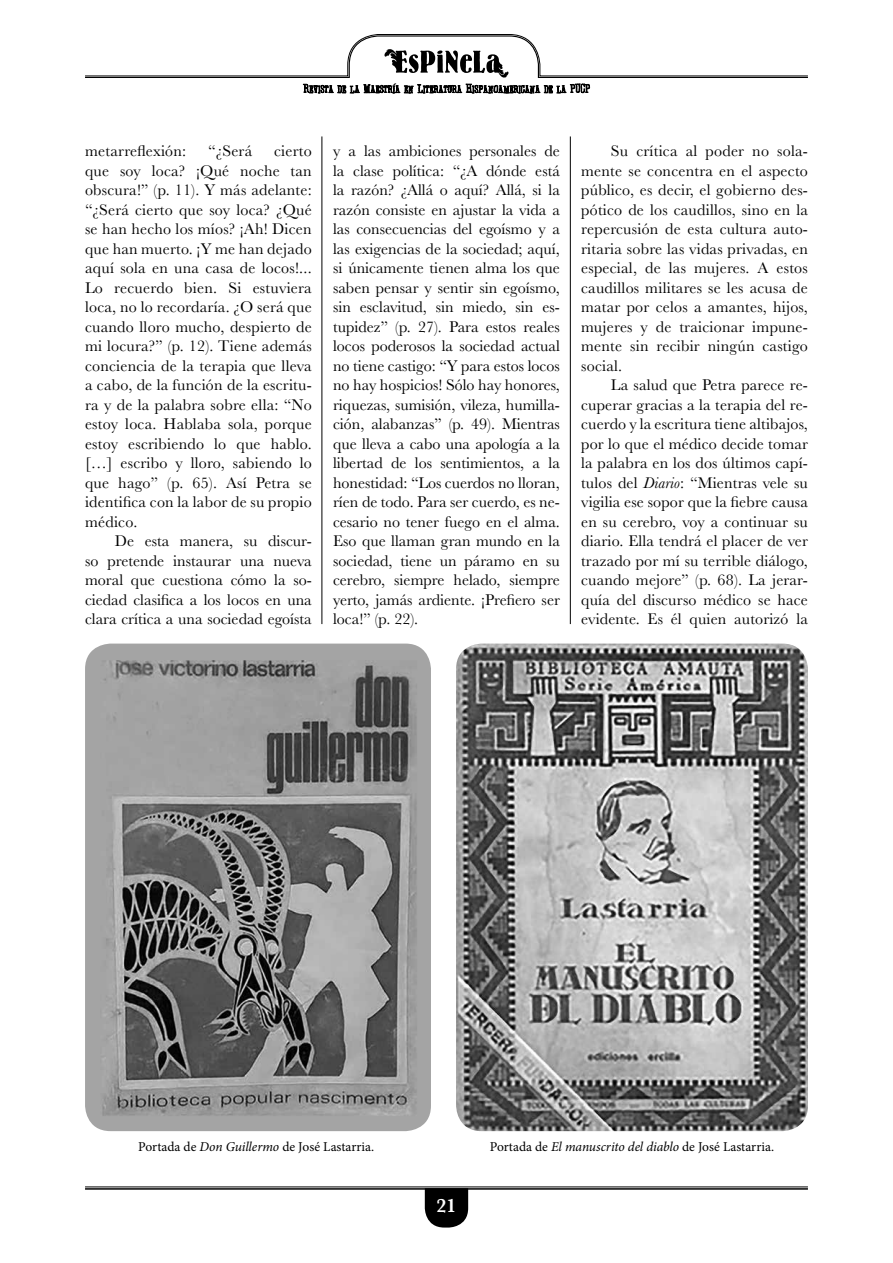
<style>
.page{position:relative;width:893px;height:1263px;background:#fff}
.page>*{position:absolute;margin:0;border:0;box-sizing:border-box;transform-origin:0 0}
.t1{font:600 19.95px "Baskerville";color:#fff}
.t2{font:16.05px/19.5px "Baskerville";letter-spacing:.01em;color:#000;text-align:justify}
.t3{font:13.5px "Minion Pro";letter-spacing:-.02em;color:#000}
.s1{font-style:italic}
</style>
<div class="page">
<svg style="left:425px;top:1190px;width:43px;height:37px;background:#141414"></svg>
<hr style="left:85px;top:1187px;width:723px;height:1px;background:#000">
<hr style="left:85px;top:1188px;width:723px;height:2px;background:#000">
<svg style="left:85px;top:34px;width:723px;height:60px"></svg>
<hr style="left:322px;top:136px;width:1px;height:488px;background:#000">
<hr style="left:570px;top:136px;width:1px;height:488px;background:#000">
<img style="left:85px;top:644px;width:346px;height:487px">
<img style="left:456px;top:644px;width:352px;height:487px">
<p class="t2" style="left:85px;top:141px;width:103px">metarreflexión:</p>
<p class="t2" style="left:208px;top:141px;width:46px">“¿Será</p>
<p class="t2" style="left:85px;top:141px;width:228px;text-indent:189px">cierto que soy loca? ¡Qué noche tan obscura!” (p. 11). Y más adelante: “¿Será cierto que soy loca? ¿Qué se han hecho los míos? ¡Ah! Dicen que han muerto. ¡Y me han dejado aquí sola en una casa de locos!...<br>Lo recuerdo bien. Si estuviera loca, no lo recordaría. ¿O será que cuando lloro mucho, despierto de mi locura?” (p. 12). Tiene además conciencia de la terapia que lleva a cabo, de la función de la escritu&shy;ra y de la palabra sobre ella: “No estoy loca. Hablaba sola, porque estoy escribiendo lo que hablo. […] escribo y lloro, sabiendo lo que hago” (p. 65). Así Petra se identifica con la labor de su propio médico.</p>
<p class="t2" style="left:85px;top:531px;width:228px;text-indent:30px">De esta manera, su discur&shy;so pretende instaurar una nueva moral que cuestiona cómo la so&shy;ciedad clasifica a los locos en una clara crítica a una sociedad egoísta</p>
<p class="t2" style="left:333px;top:141px;width:228px">y a las ambiciones personales de la clase política: “¿A dónde está la razón? ¿Allá o aquí? Allá, si la razón consiste en ajustar la vida a las consecuencias del egoísmo y a las exigencias de la sociedad; aquí, si únicamente tienen alma los que saben pensar y sentir sin egoísmo, sin esclavitud, sin miedo, sin es&shy;tupidez” (p. 27). Para estos reales locos poderosos la sociedad actual no tiene castigo: “Y para estos locos no hay hospicios! Sólo hay honores, riquezas, sumisión, vileza, humilla&shy;ción, alabanzas” (p. 49). Mientras que lleva a cabo una apología a la libertad de los sentimientos, a la honestidad: “Los cuerdos no lloran, ríen de todo. Para ser cuerdo, es ne&shy;cesario no tener fuego en el alma.<br>Eso que llaman gran mundo en la sociedad, tiene un páramo en su cerebro, siempre helado, siempre yerto, jamás ardiente. ¡Prefiero ser loca!” (p. 22).</p>
<p class="t2" style="left:581px;top:141px;width:228px;text-indent:30px">Su crítica al poder no sola&shy;mente se concentra en el aspecto público, es decir, el gobierno des&shy;pótico de los caudillos, sino en la repercusión de esta cultura auto&shy;ritaria sobre las vidas privadas, en especial, de las mujeres. A estos caudillos militares se les acusa de matar por celos a amantes, hijos, mujeres y de traicionar impune&shy;mente sin recibir ningún castigo social.</p>
<p class="t2" style="left:581px;top:375px;width:228px;text-indent:30px">La salud que Petra parece re&shy;cuperar gracias a la terapia del re&shy;cuerdo y la escritura tiene altibajos, por lo que el médico decide tomar la palabra en los dos últimos capí&shy;tulos del <span class="s1">Diario</span>: “Mientras vele su vigilia ese sopor que la fiebre causa en su cerebro, voy a continuar su diario. Ella tendrá el placer de ver trazado por mí su terrible diálogo, cuando mejore” (p. 68). La jerar&shy;quía del discurso médico se hace evidente. Es él quien autorizó la</p>
<p class="t3" style="left:138px;top:1137px;width:237px">Portada de <span class="s1">Don Guillermo</span> de José Lastarria.</p>
<p class="t3" style="left:490px;top:1137px;width:286px">Portada de <span class="s1">El manuscrito del diablo</span> de José Lastarria.</p>
<p class="t1" style="left:437px;top:1192px;width:21px">21</p>
</div>
